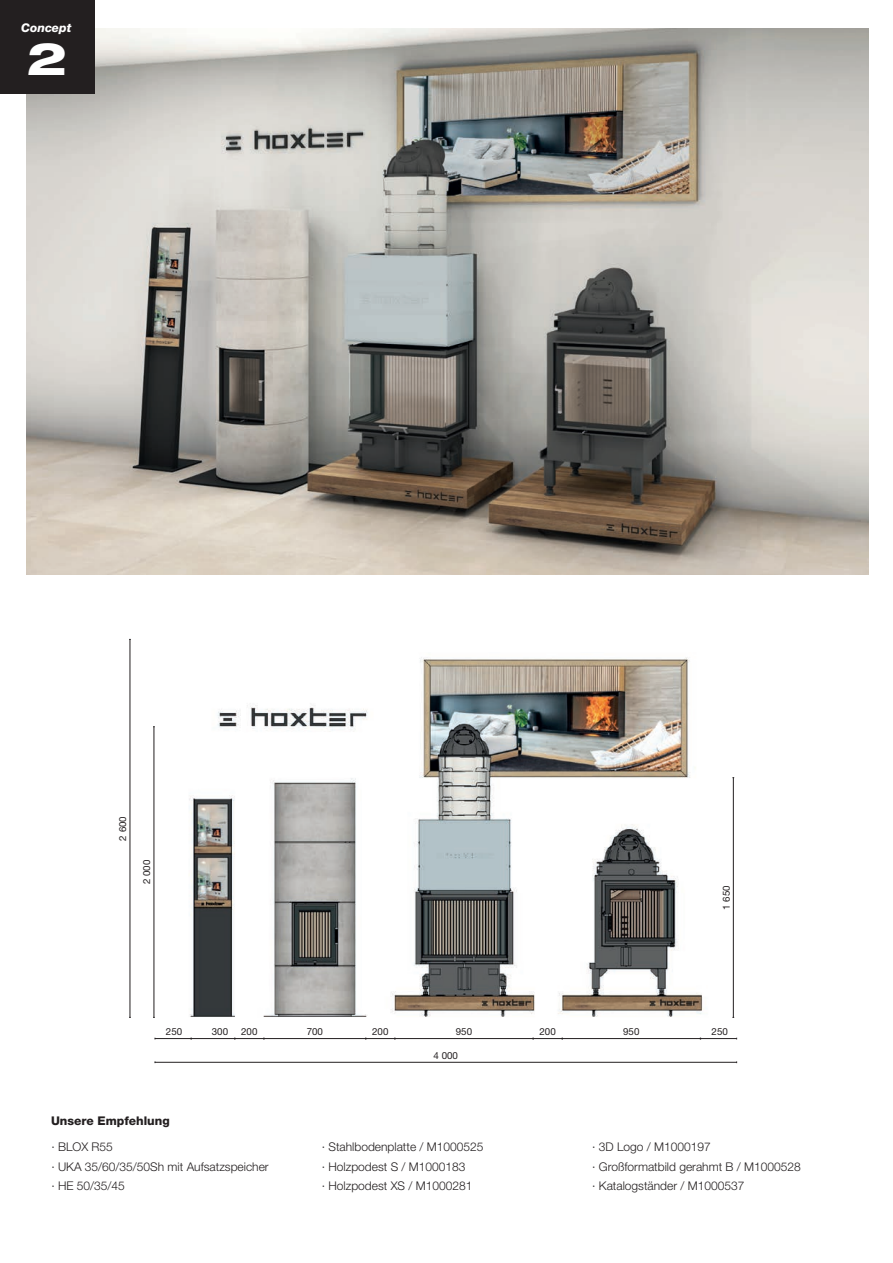
<style>
.page{position:relative;width:893px;height:1263px;background:#fff}
.page>*{position:absolute;margin:0;border:0;box-sizing:border-box;transform-origin:0 0}
.t1{font:800 expanded 45px "Helvetica Neue LT Pro";color:#fff}
.t2{font:300 12px/19.5px "Helvetica Neue LT Pro";color:#231f20}
.t3{font:800 12px "Helvetica Neue LT Pro";color:#231f20}
.t4{font:italic 800 12px "Helvetica Neue LT Pro";color:#fff}
.t5{font:9.75px "Helvetica Neue LT Pro";color:#231f20}
</style>
<div class="page">
<img style="left:27px;top:29px;width:842px;height:545px">
<img style="left:129px;top:653px;width:606px;height:365px">
<hr style="left:191px;top:1038px;width:44px;height:1px;background:#231f20">
<hr style="left:130px;top:639px;width:1px;height:378px;background:#231f20">
<hr style="left:733px;top:778px;width:1px;height:239px;background:#231f20">
<hr style="left:395px;top:1038px;width:138px;height:1px;background:#231f20">
<hr style="left:562px;top:1038px;width:138px;height:1px;background:#231f20">
<svg style="left:533px;top:1038px;width:29px;height:1px"></svg>
<hr style="left:155px;top:1038px;width:36px;height:1px;background:#231f20">
<hr style="left:701px;top:1038px;width:36px;height:1px;background:#231f20">
<hr style="left:155px;top:1062px;width:582px;height:1px;background:#231f20">
<hr style="left:154px;top:727px;width:1px;height:290px;background:#231f20">
<div style="left:0;top:0;width:95px;height:94px;background:#231f20"></div>
<hr style="left:264px;top:1038px;width:102px;height:1px;background:#231f20">
<svg style="left:235px;top:1038px;width:30px;height:1px"></svg>
<svg style="left:366px;top:1038px;width:29px;height:1px"></svg>
<p class="t4" style="left:21px;top:21px;width:52px">Concept</p>
<h1 class="t1" style="left:27px;top:30px;width:41px">2</h1>
<p class="t5" style="left:117px;top:840px;width:26px;rotate:-90deg">2 600</p>
<p class="t5" style="left:141px;top:884px;width:26px;rotate:-90deg">2 000</p>
<p class="t5" style="left:720px;top:910px;width:26px;rotate:-90deg">1 650</p>
<p class="t5" style="left:166px;top:1026px;width:18px">250</p>
<p class="t5" style="left:212px;top:1026px;width:18px">300</p>
<p class="t5" style="left:241px;top:1026px;width:18px">200</p>
<p class="t5" style="left:372px;top:1026px;width:18px">200</p>
<p class="t5" style="left:456px;top:1026px;width:18px">950</p>
<p class="t5" style="left:539px;top:1026px;width:18px">200</p>
<p class="t5" style="left:712px;top:1026px;width:18px">250</p>
<p class="t5" style="left:434px;top:1050px;width:26px">4 000</p>
<p class="t5" style="left:307px;top:1026px;width:18px">700</p>
<p class="t5" style="left:623px;top:1026px;width:18px">950</p>
<p class="t3" style="left:51px;top:1114px;width:120px">Unsere Empfehlung</p>
<p class="t2" style="left:51px;top:1137px;width:219px">· BLOX R55<br>· UKA 35/60/35/50Sh mit Aufsatzspeicher · HE 50/35/45</p>
<p class="t2" style="left:322px;top:1137px;width:163px">· Stahlbodenplatte / M1000525 · Holzpodest S / M1000183<br>· Holzpodest XS / M1000281</p>
<p class="t2" style="left:592px;top:1137px;width:210px">· 3D Logo / M1000197<br>· Großformatbild gerahmt B / M1000528 · Katalogständer / M1000537</p>
</div>
